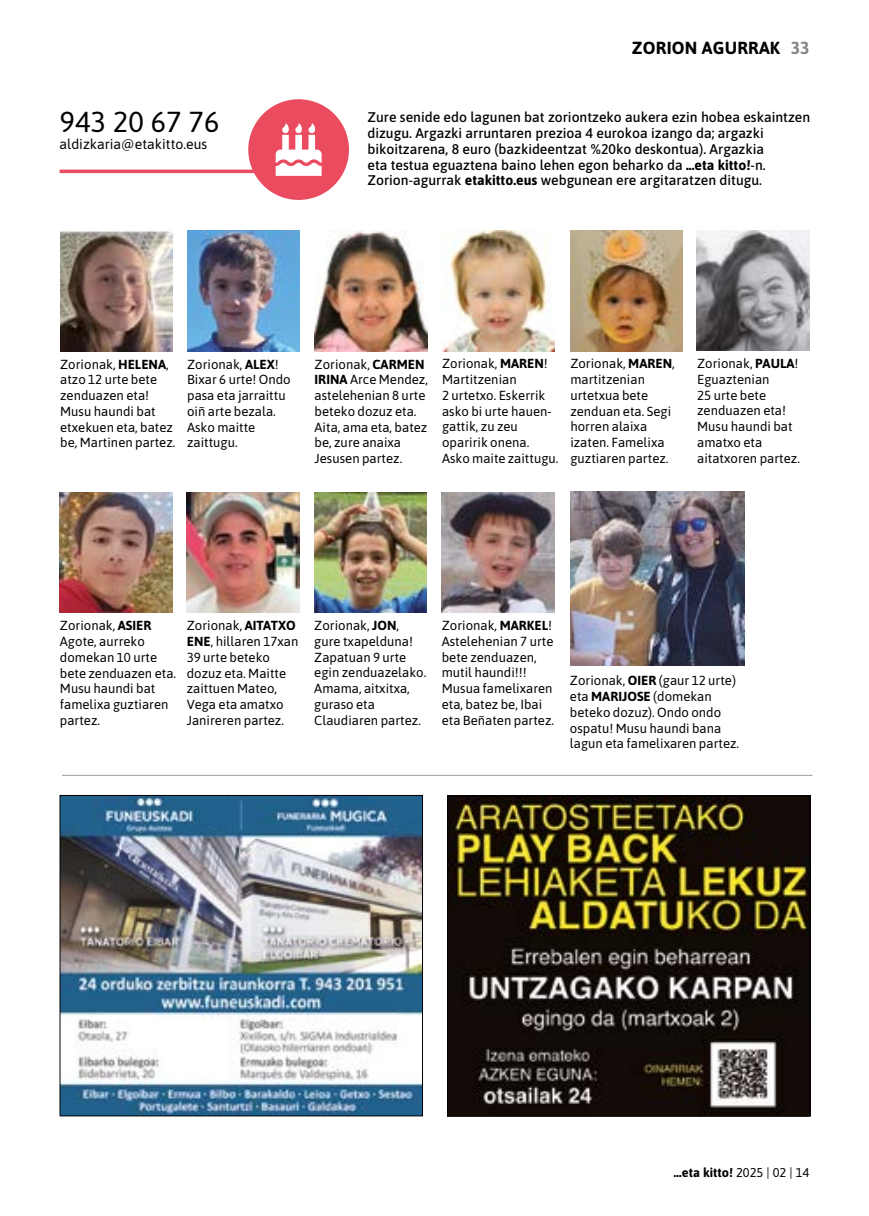
<style>
.page{position:relative;width:869px;height:1216px;background:#fff}
.page>*{position:absolute;margin:0;border:0;box-sizing:border-box;transform-origin:0 0}
.t1{font:28.88px "Asap";color:#000}
.t2{font:700 17.5px "Asap";letter-spacing:.01em;color:#000}
.t3{font:500 14px/15.8px "Asap";color:#000}
.t4{font:14px "Asap";color:#000}
.t5{font:13.12px/15.8px "Asap";color:#000}
.t6{font:700 12.78px "Asap";color:#000}
.s1{color:#878787}
.s2{font-weight:700}
.s3{font-weight:400}
</style>
<div class="page">
<img style="left:187px;top:230px;width:112px;height:121px">
<hr style="left:60px;top:170px;width:208px;height:3px;background:#ea4b5e">
<div style="left:248px;top:99px;width:101px;height:101px;background:#ea4b5e;border-radius:50%"></div>
<svg style="left:275px;top:123px;width:46px;height:53px"></svg>
<img style="left:314px;top:230px;width:113px;height:121px">
<img style="left:570px;top:230px;width:112px;height:121px">
<img style="left:442px;top:230px;width:112px;height:121px">
<img style="left:60px;top:230px;width:113px;height:121px">
<img style="left:696px;top:230px;width:113px;height:121px">
<img style="left:570px;top:492px;width:173px;height:173px">
<img style="left:187px;top:492px;width:112px;height:120px">
<img style="left:314px;top:492px;width:112px;height:120px">
<img style="left:441px;top:492px;width:113px;height:120px">
<img style="left:60px;top:492px;width:112px;height:120px">
<hr style="left:62px;top:774px;width:749px;height:1px;background:#9d9d9c">
<img style="left:449px;top:797px;width:359px;height:317px">
<div style="left:447px;top:795px;width:363px;height:321px;border:1px solid #000"></div>
<img style="left:62px;top:797px;width:359px;height:317px">
<div style="left:60px;top:795px;width:363px;height:321px;border:1px solid #000"></div>
<h1 class="t1" style="left:60px;top:102px;width:161px">943 20 67 76</h1>
<p class="t4" style="left:60px;top:135px;width:149px">aldizkaria@etakitto.eus</p>
<h2 class="t2" style="left:631px;top:36px;width:179px">ZORION AGURRAK <span class="s1">33</span></h2>
<p class="t3" style="left:367px;top:109px;width:444px">Zure senide edo lagunen bat zoriontzeko aukera ezin hobea eskaintzen dizugu. Argazki arruntaren prezioa 4 eurokoa izango da; argazki bikoitzarena, 8 euro (bazkideentzat %20ko deskontua). Argazkia<br>eta testua eguaztena baino lehen egon beharko da <span class="s2">...eta kitto!</span>-n.<br>Zorion-agurrak <span class="s2">etakitto.eus</span> webgunean ere argitaratzen ditugu.</p>
<p class="t5" style="left:60px;top:355px;width:117px">Zorionak, <span class="s2">HELENA</span>, atzo 12 urte bete zenduazen eta!<br>Musu haundi bat etxekuen eta, batez be, Martinen partez.</p>
<p class="t5" style="left:696px;top:355px;width:104px">Zorionak, <span class="s2">PAULA</span>!<br>Eguaztenian<br>25 urte bete zenduazen eta!<br>Musu haundi bat amatxo eta aitatxoren partez.</p>
<p class="t5" style="left:442px;top:355px;width:118px">Zorionak, <span class="s2">MAREN</span>!<br>Martitzenian<br>2 urtetxo. Eskerrik asko bi urte hauen&shy;gattik, zu zeu oparirik onena.<br>Asko maite zaittugu.</p>
<p class="t5" style="left:187px;top:355px;width:105px">Zorionak, <span class="s2">ALEX</span>!<br>Bixar 6 urte! Ondo pasa eta jarraittu oiñ arte bezala.<br>Asko maitte zaittugu.</p>
<p class="t5" style="left:314px;top:355px;width:115px">Zorionak, <span class="s2">CARMEN<br>IRINA</span> Arce Mendez, astelehenian 8 urte beteko dozuz eta.<br>Aita, ama eta, batez be, zure anaixa<br>Jesusen partez.</p>
<p class="t5" style="left:570px;top:355px;width:106px">Zorionak, <span class="s2">MAREN</span>, martitzenian urtetxua bete zenduan eta. Segi horren alaixa izaten. Famelixa guztiaren partez.</p>
<p class="t5" style="left:60px;top:617px;width:118px">Zorionak, <span class="s2">ASIER<br></span>Agote, aurreko domekan 10 urte bete zenduazen eta.<br>Musu haundi bat famelixa guztiaren partez.</p>
<p class="t5" style="left:187px;top:617px;width:113px">Zorionak, <span class="s2">AITATXO<br>ENE</span>, hillaren 17xan<br>39 urte beteko dozuz eta. Maitte zaittuen Mateo,<br>Vega eta amatxo<br>Janireren partez.</p>
<p class="t5" style="left:314px;top:617px;width:113px">Zorionak, <span class="s2">JON</span>, gure txapelduna!<br>Zapatuan 9 urte egin zenduazelako.<br>Amama, aitxitxa, guraso eta<br>Claudiaren partez.</p>
<p class="t5" style="left:441px;top:617px;width:114px">Zorionak, <span class="s2">MARKEL</span>!<br>Astelehenian 7 urte bete zenduazen, mutil haundi!!!<br>Musua famelixaren eta, batez be, Ibai eta Beñaten partez.</p>
<p class="t5" style="left:569px;top:672px;width:171px">Zorionak, <span class="s2">OIER</span> (gaur 12 urte) eta <span class="s2">MARIJOSE</span> (domekan beteko dozuz). Ondo ondo ospatu! Musu haundi bana lagun eta famelixaren partez.</p>
<p class="t6" style="left:673px;top:1162px;width:137px">…eta kitto! <span class="s3">2025 | 02 | 14</span></p>
</div>
